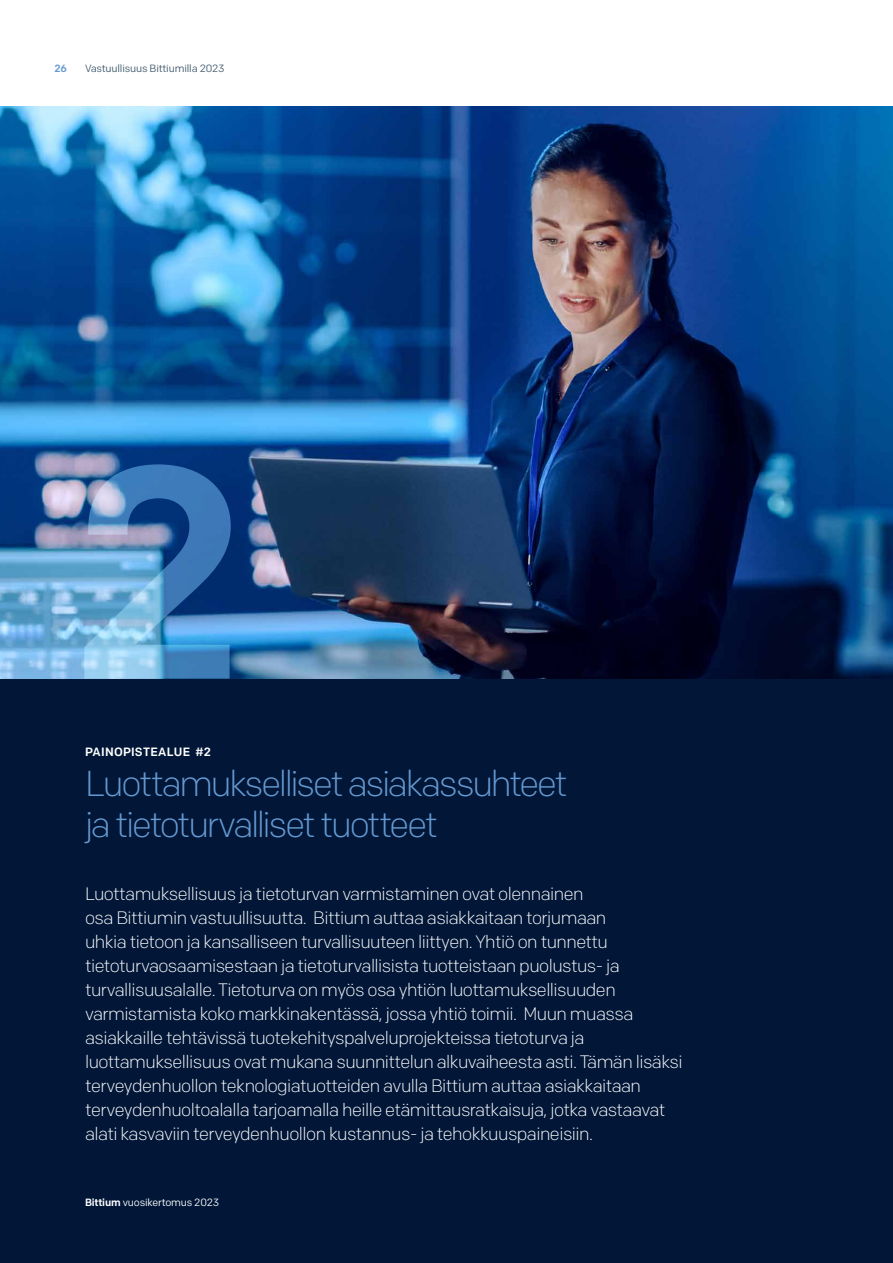
<style>
.page{position:relative;width:893px;height:1263px;background:#fff}
.page>*{position:absolute;margin:0;border:0;box-sizing:border-box;transform-origin:0 0}
.t1{font:300 36px/40.5px "Colfax";letter-spacing:-.065em;color:#6599d1}
.t2{font:300 18px/24px "Colfax";letter-spacing:-.03em;color:#fff}
.t3{font:500 12px "Colfax";letter-spacing:.02em;color:#fff}
.t4{font:10.5px "Colfax";letter-spacing:-.015em;color:#3f596b}
.t5{font:10.5px "Colfax";letter-spacing:-.015em;color:#fff}
.t6{font:500 10.5px "Colfax";color:#6599d1}
.s1{font-weight:500}
</style>
<div class="page">
<img style="left:0;top:106px;width:893px;height:573px">
<div style="left:0;top:679px;width:893px;height:584px;background:#021738"></div>
<img style="left:84px;top:464px;width:147px;height:215px">
<p class="t6" style="left:54px;top:62px;width:14px">26</p>
<p class="t4" style="left:85px;top:62px;width:141px">Vastuullisuus Bittiumilla 2023</p>
<p class="t3" style="left:85px;top:744px;width:128px">PAINOPISTEALUE #2</p>
<h1 class="t1" style="left:85px;top:763px;width:484px">Luottamukselliset asiakassuhteet ja tietoturvalliset tuotteet</h1>
<p class="t2" style="left:85px;top:881px;width:599px">Luottamuksellisuus ja tietoturvan varmistaminen ovat olennainen<br>osa Bittiumin vastuullisuutta. Bittium auttaa asiakkaitaan torjumaan<br>uhkia tietoon ja kansalliseen turvallisuuteen liittyen. Yhtiö on tunnettu tietoturvaosaamisestaan ja tietoturvallisista tuotteistaan puolustus- ja turvallisuusalalle. Tietoturva on myös osa yhtiön luottamuksellisuuden varmistamista koko markkinakentässä, jossa yhtiö toimii. Muun muassa asiakkaille tehtävissä tuotekehityspalveluprojekteissa tietoturva ja luottamuksellisuus ovat mukana suunnittelun alkuvaiheesta asti. Tämän lisäksi terveydenhuollon teknologiatuotteiden avulla Bittium auttaa asiakkaitaan terveydenhuoltoalalla tarjoamalla heille etämittausratkaisuja, jotka vastaavat alati kasvaviin terveydenhuollon kustannus- ja tehokkuuspaineisiin.</p>
<p class="t5" style="left:85px;top:1196px;width:136px"><span class="s1">Bittium</span> vuosikertomus 2023</p>
</div>
